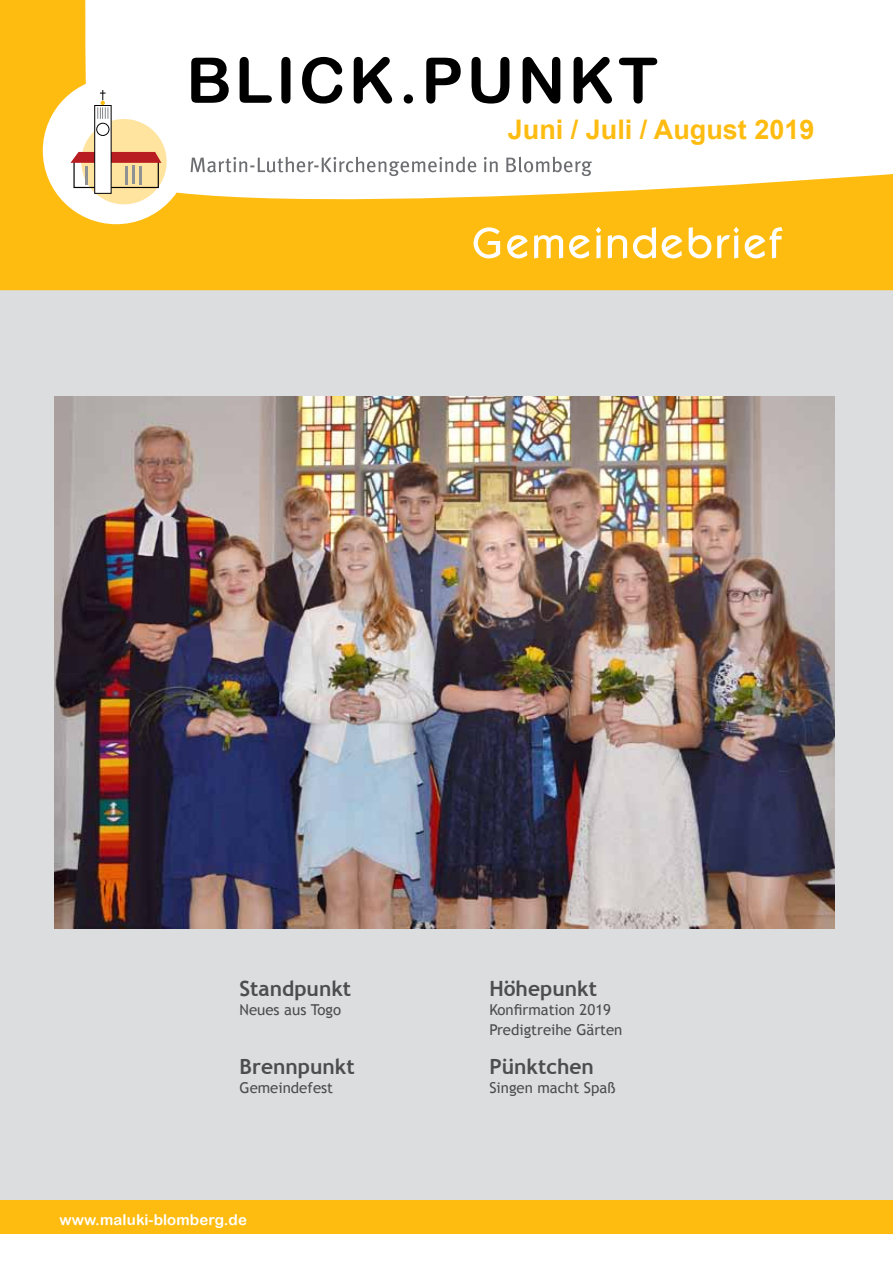
<style>
.page{position:relative;width:893px;height:1263px;background:#fff}
.page>*{position:absolute;margin:0;border:0;box-sizing:border-box;transform-origin:0 0}
.t1{font:700 27px "Arial";color:#febc11}
.t2{font:700 21px "Trebuchet MS";color:#4d4d4f}
.t3{font:15px/19.5px "Trebuchet MS";color:#4d4d4f}
.t4{font:15px "Arial Rounded MT Bold";letter-spacing:.01em;color:#fff}
</style>
<div class="page">
<div style="left:0;top:290px;width:893px;height:910px;background:#dcddde"></div>
<svg style="left:0;top:0;width:893px;height:290px"></svg>
<svg style="left:474px;top:227px;width:309px;height:31px"></svg>
<div style="left:43px;top:77px;width:147px;height:147px;background:#fff;border-radius:50%"></div>
<div style="left:81px;top:119px;width:86px;height:85px;background:#ffe4a0;border-radius:50%"></div>
<div style="left:73px;top:159px;width:86px;height:29px;border:1px solid #000"></div>
<svg style="left:71px;top:152px;width:90px;height:11px"></svg>
<div style="left:94px;top:105px;width:17px;height:89px;background:#fff;border:1px solid #000"></div>
<div style="left:96px;top:123px;width:13px;height:13px;border:1px solid #000;border-radius:50%"></div>
<svg style="left:97px;top:90px;width:12px;height:29px"></svg>
<hr style="left:125px;top:166px;width:3px;height:18px;background:#8f9194">
<hr style="left:85px;top:166px;width:3px;height:19px;background:#8f9194">
<hr style="left:132px;top:165px;width:3px;height:19px;background:#8f9194">
<hr style="left:139px;top:166px;width:3px;height:19px;background:#8f9194">
<svg style="left:191px;top:157px;width:401px;height:19px"></svg>
<svg style="left:191px;top:57px;width:466px;height:47px"></svg>
<div style="left:0;top:1200px;width:893px;height:33px;background:#febc11"></div>
<img style="left:55px;top:396px;width:779px;height:532px">
<h1 class="t1" style="left:508px;top:112px;width:308px">Juni / Juli / August 2019</h1>
<h2 class="t2" style="left:240px;top:975px;width:113px">Standpunkt</h2>
<p class="t3" style="left:240px;top:1000px;width:103px">Neues aus Togo</p>
<h2 class="t2" style="left:240px;top:1053px;width:117px">Brennpunkt</h2>
<p class="t3" style="left:240px;top:1078px;width:95px">Gemeindefest</p>
<p class="t4" style="left:60px;top:1211px;width:189px">www.maluki-blomberg.de</p>
<h2 class="t2" style="left:489px;top:975px;width:109px">Höhepunkt</h2>
<p class="t3" style="left:489px;top:1000px;width:135px">Konfirmation 2019<br>Predigtreihe Gärten</p>
<h2 class="t2" style="left:489px;top:1053px;width:106px">Pünktchen</h2>
<p class="t3" style="left:489px;top:1078px;width:128px">Singen macht Spaß</p>
</div>
